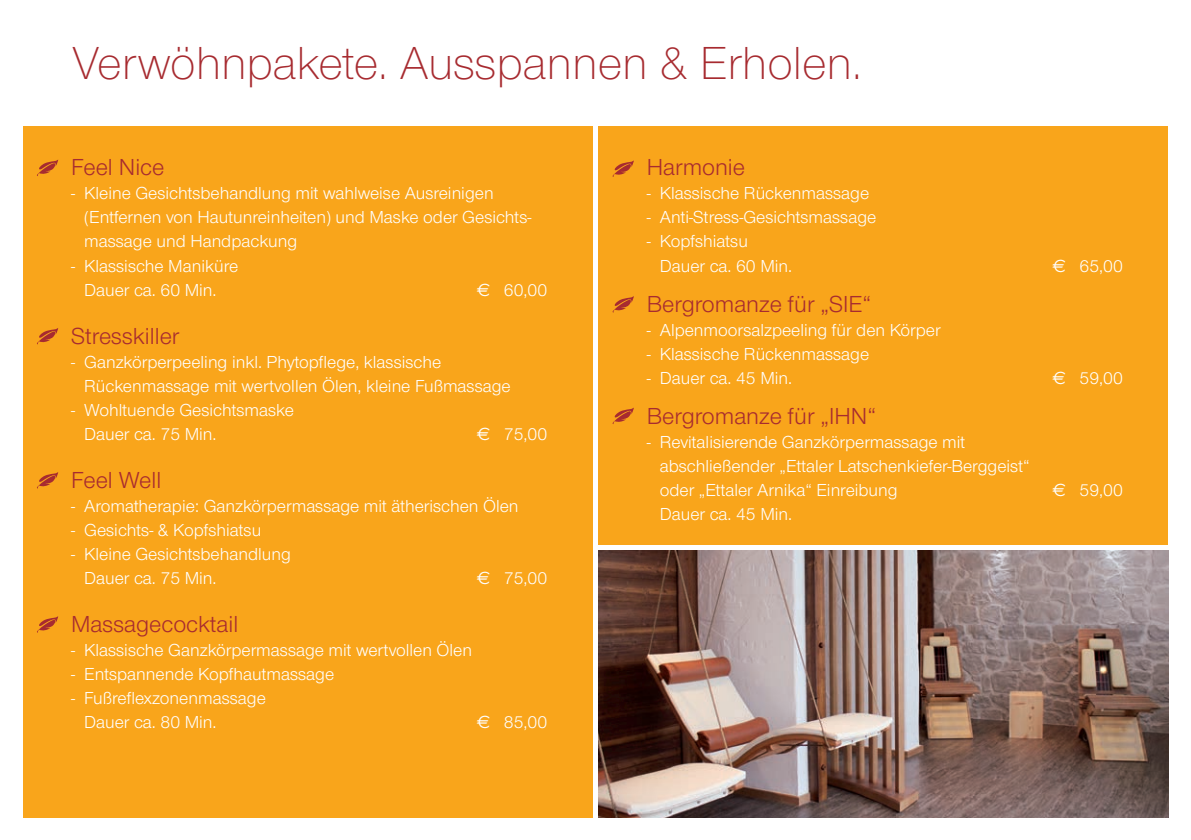
<style>
.page{position:relative;width:1191px;height:840px;background:#fff}
.page>*{position:absolute;margin:0;border:0;box-sizing:border-box;transform-origin:0 0}
.t1{font:300 48px "Nimbus Sans Novus T";color:#a72b30}
.t2{font:24px "Nimbus Sans Novus T";color:#a72b30}
.t3{font:18px/24px "Nimbus Sans Novus T";color:#fff}
.s1{font-family:"Euro Sans"}
</style>
<div class="page">
<img style="left:598px;top:550px;width:570px;height:266px">
<div style="left:598px;top:126px;width:570px;height:418px;background:#f9a51b"></div>
<div style="left:23px;top:126px;width:569px;height:690px;background:#f9a51b"></div>
<svg style="left:37px;top:160px;width:21px;height:16px"></svg>
<svg style="left:37px;top:328px;width:21px;height:16px"></svg>
<svg style="left:37px;top:472px;width:21px;height:16px"></svg>
<svg style="left:37px;top:616px;width:21px;height:16px"></svg>
<svg style="left:612px;top:160px;width:22px;height:17px"></svg>
<svg style="left:612px;top:296px;width:22px;height:16px"></svg>
<svg style="left:612px;top:407px;width:22px;height:17px"></svg>
<h1 class="t1" style="left:72px;top:35px;width:791px">Verwöhnpakete. Ausspannen &amp; Erholen.</h1>
<h2 class="t2" style="left:71px;top:153px;width:95px">Feel Nice</h2>
<p class="t3" style="left:84px;top:181px;width:449px;text-indent:-13px">- Kleine Gesichtsbehandlung mit wahlweise Ausreinigen (Entfernen von Hautunreinheiten) und Maske oder Gesichts&shy;massage und Handpackung</p>
<p class="t3" style="left:71px;top:253px;width:169px;text-align:center">- Klassische Maniküre<br>Dauer ca. 60 Min.</p>
<p class="t3" style="left:477px;top:277px;width:72px"><span class="s1">E</span> 60,00</p>
<h2 class="t2" style="left:71px;top:321px;width:110px">Stresskiller</h2>
<p class="t3" style="left:84px;top:349px;width:428px;text-indent:-13px">- Ganzkörperpeeling inkl. Phytopflege, klassische<br>Rückenmassage mit wertvollen Ölen, kleine Fußmassage</p>
<p class="t3" style="left:84px;top:397px;width:211px;text-indent:-13px">- Wohltuende Gesichtsmaske<br>Dauer ca. 75 Min.</p>
<p class="t3" style="left:477px;top:421px;width:72px"><span class="s1">E</span> 75,00</p>
<h2 class="t2" style="left:71px;top:465px;width:92px">Feel Well</h2>
<p class="t3" style="left:71px;top:493px;width:449px">- Aromatherapie: Ganzkörpermassage mit ätherischen Ölen</p>
<p class="t3" style="left:71px;top:517px;width:192px">- Gesichts- &amp; Kopfshiatsu</p>
<p class="t3" style="left:84px;top:541px;width:208px;text-indent:-13px">- Kleine Gesichtsbehandlung<br>Dauer ca. 75 Min.</p>
<p class="t3" style="left:477px;top:565px;width:72px"><span class="s1">E</span> 75,00</p>
<h2 class="t2" style="left:71px;top:609px;width:169px">Massagecocktail</h2>
<p class="t3" style="left:71px;top:637px;width:402px">- Klassische Ganzkörpermassage mit wertvollen Ölen</p>
<p class="t3" style="left:71px;top:661px;width:264px">- Entspannende Kopfhautmassage</p>
<p class="t3" style="left:84px;top:685px;width:183px;text-indent:-13px">- Fußreflexzonenmassage<br>Dauer ca. 80 Min.</p>
<p class="t3" style="left:477px;top:709px;width:72px"><span class="s1">E</span> 85,00</p>
<h2 class="t2" style="left:647px;top:153px;width:100px">Harmonie</h2>
<p class="t3" style="left:647px;top:181px;width:224px">- Klassische Rückenmassage</p>
<p class="t3" style="left:647px;top:205px;width:231px">- Anti-Stress-Gesichtsmassage</p>
<p class="t3" style="left:660px;top:229px;width:134px;text-indent:-13px">- Kopfshiatsu<br>Dauer ca. 60 Min.</p>
<p class="t3" style="left:1052px;top:253px;width:72px"><span class="s1">E</span> 65,00</p>
<h2 class="t2" style="left:647px;top:289px;width:226px">Bergromanze für „SIE“</h2>
<p class="t3" style="left:647px;top:317px;width:295px">- Alpenmoorsalzpeeling für den Körper</p>
<p class="t3" style="left:647px;top:341px;width:224px">- Klassische Rückenmassage</p>
<p class="t3" style="left:647px;top:365px;width:147px">- Dauer ca. 45 Min.</p>
<p class="t3" style="left:1052px;top:365px;width:72px"><span class="s1">E</span> 59,00</p>
<h2 class="t2" style="left:647px;top:401px;width:231px">Bergromanze für „IHN“</h2>
<p class="t3" style="left:660px;top:429px;width:371px;text-indent:-13px">- Revitalisierende Ganzkörpermassage mit abschließender „Ettaler Latschenkiefer-Berggeist“ oder „Ettaler Arnika“ Einreibung</p>
<p class="t3" style="left:1052px;top:477px;width:72px"><span class="s1">E</span> 59,00</p>
<p class="t3" style="left:660px;top:501px;width:134px">Dauer ca. 45 Min.</p>
</div>
